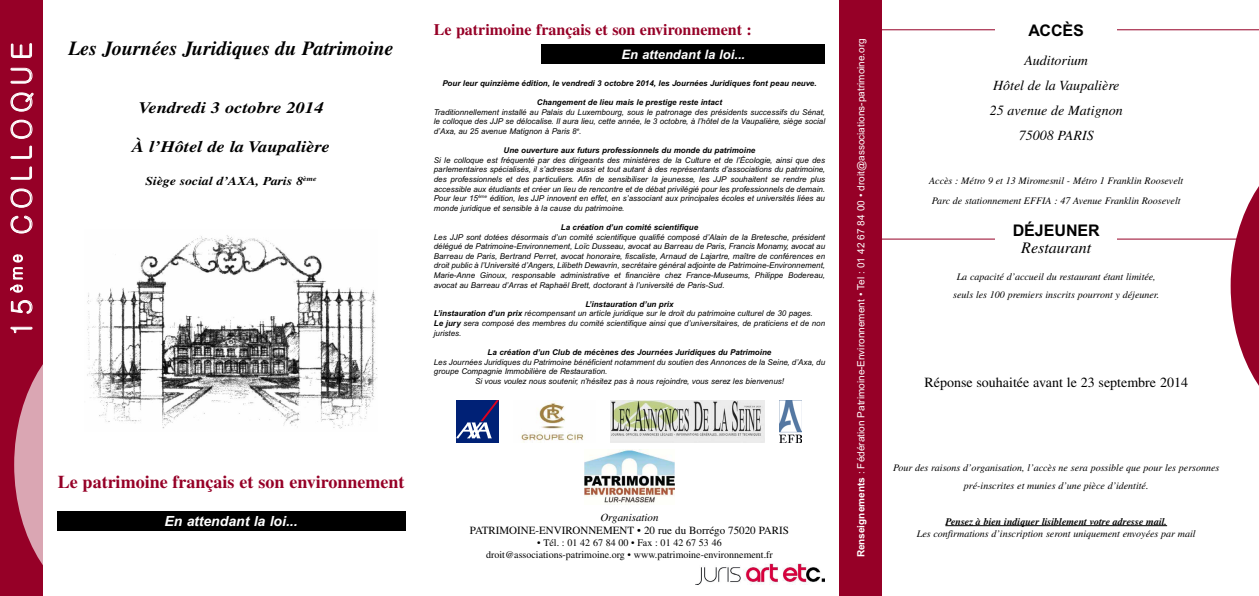
<style>
.page{position:relative;width:1259px;height:596px;background:#fff}
.page>*{position:absolute;margin:0;border:0;box-sizing:border-box;transform-origin:0 0}
.t1{font:28px "Gulim";letter-spacing:.2em;color:#fff}
.t2{font:italic 700 20px "Times";color:#000}
.t3{font:700 18px "Times";color:#960027}
.t4{font:italic 700 16px "Times";color:#000;scale:1.15 1}
.t5{font:700 16px "Times";color:#960027}
.t6{font:700 16px "Arial";color:#000}
.t7{font:italic 16px "Times";color:#000}
.t8{font:italic 14px/25px "Times";color:#000;text-align:center}
.t9{font:14px "Times";color:#000}
.t10{font:italic 700 14px "Arial";color:#fff}
.t11{font:italic 700 13px "Arial";color:#fff}
.t12{font:italic 700 12px "Times";color:#000;scale:1.15 1}
.t13{font:11px "Times";color:#000}
.t14{font:italic 11px "Times";color:#000}
.t15{font:italic 10px/18px "Times";color:#000;text-align:center}
.t16{font:10px "Arial";color:#fff}
.t17{font:10px/12px "Times";color:#000;text-align:center}
.t18{font:italic 700 10px "Times";color:#000}
.t19{font:italic 8px/9.6px "Arial";color:#000;text-align:justify}
.t20{font:italic 700 8px "Arial";color:#000}
.s1{font-weight:700}
</style>
<div class="page">
<hr style="left:882px;top:238px;width:377px;height:1px;background:#960027">
<div style="left:995px;top:220px;width:122px;height:34px;background:#fff"></div>
<div style="left:839px;top:0;width:43px;height:595px;background:#960027"></div>
<img style="left:87px;top:235px;width:291px;height:194px">
<div style="left:0;top:0;width:43px;height:595px;background:#960027"></div>
<svg style="left:11px;top:300px;width:21px;height:13px"></svg>
<svg style="left:10px;top:254px;width:13px;height:38px"></svg>
<svg style="left:10px;top:215px;width:22px;height:18px"></svg>
<svg style="left:10px;top:188px;width:22px;height:20px"></svg>
<svg style="left:10px;top:166px;width:22px;height:13px"></svg>
<svg style="left:10px;top:145px;width:22px;height:14px"></svg>
<svg style="left:10px;top:120px;width:22px;height:19px"></svg>
<svg style="left:10px;top:92px;width:24px;height:20px"></svg>
<svg style="left:10px;top:68px;width:23px;height:15px"></svg>
<svg style="left:11px;top:43px;width:21px;height:15px"></svg>
<svg style="left:10px;top:326px;width:33px;height:239px"></svg>
<hr style="left:882px;top:29px;width:377px;height:1px;background:#960027">
<svg style="left:1230px;top:186px;width:29px;height:200px"></svg>
<div style="left:995px;top:23px;width:122px;height:14px;background:#fff"></div>
<hr style="left:945px;top:525px;width:222px;height:1px;background:#000">
<div style="left:57px;top:510px;width:348px;height:20px;background:#000"></div>
<div style="left:541px;top:44px;width:284px;height:20px;background:#000"></div>
<img style="left:521px;top:401px;width:63px;height:41px">
<div style="left:456px;top:400px;width:43px;height:42px;background:#002176"></div>
<svg style="left:456px;top:400px;width:43px;height:38px"></svg>
<img style="left:779px;top:400px;width:22px;height:42px">
<img style="left:611px;top:400px;width:153px;height:42px">
<img style="left:585px;top:449px;width:89px;height:54px">
<img style="left:697px;top:563px;width:127px;height:21px">
<h1 class="t1" style="left:7px;top:336px;width:295px;rotate:-90deg">15 <sup>ème</sup> COLLOQUE</h1>
<h2 class="t2" style="left:68px;top:37px;width:327px">Les Journées Juridiques du Patrimoine</h2>
<h3 class="t4" style="left:139px;top:98px;width:162px">Vendredi 3 octobre 2014</h3>
<h3 class="t4" style="left:132px;top:137px;width:174px">À l’Hôtel de la Vaupalière</h3>
<h3 class="t12" style="left:146px;top:174px;width:150px">Siège social d’AXA, Paris 8<sup>ème</sup></h3>
<h3 class="t5" style="left:434px;top:20px;width:319px">Le patrimoine français et son environnement :</h3>
<h3 class="t11" style="left:621px;top:46px;width:125px">En attendant la loi...</h3>
<p class="t20" style="left:442px;top:78px;width:376px">Pour leur quinzième édition, le vendredi 3 octobre 2014, les Journées Juridiques font peau neuve.</p>
<p class="t20" style="left:537px;top:97px;width:187px">Changement de lieu mais le prestige reste intact</p>
<p class="t19" style="left:434px;top:107px;width:393px">Traditionnellement installé au Palais du Luxembourg, sous le patronage des présidents successifs du Sénat, le colloque des JJP se délocalise. Il aura lieu, cette année, le 3 octobre, à l’hôtel de la Vaupalière, siège social d’Axa, au 25 avenue Matignon à Paris 8<sup>e</sup>.</p>
<p class="t20" style="left:503px;top:145px;width:253px">Une ouverture aux futurs professionnels du monde du patrimoine</p>
<p class="t19" style="left:434px;top:155px;width:393px">Si le colloque est fréquenté par des dirigeants des ministères de la Culture et de l’Écologie, ainsi que des parlementaires spécialisés, il s’adresse aussi et tout autant à des représentants d’associations du patrimoine, des professionnels et des particuliers. Afin de sensibiliser la jeunesse, les JJP souhaitent se rendre plus accessible aux étudiants et créer un lieu de rencontre et de débat privilégié pour les professionnels de demain.<br>Pour leur 15<sup>ème</sup> édition, les JJP innovent en effet, en s’associant aux principales écoles et universités liées au monde juridique et sensible à la cause du patrimoine.</p>
<p class="t20" style="left:561px;top:222px;width:139px">La création d’un comité scientifique</p>
<p class="t19" style="left:434px;top:232px;width:393px">Les JJP sont dotées désormais d’un comité scientifique qualifié composé d’Alain de la Bretesche, président délégué de Patrimoine-Environnement, Loïc Dusseau, avocat au Barreau de Paris, Francis Monamy, avocat au Barreau de Paris, Bertrand Perret, avocat honoraire, fiscaliste, Arnaud de Lajartre, maître de conférences en droit public à l’Université d’Angers, Lilibeth Dewavrin, secrétaire général adjointe de Patrimoine-Environnement, Marie-Anne Ginoux, responsable administrative et financière chez France-Museums, Philippe Bodereau, avocat au Barreau d’Arras et Raphaël Brett, doctorant à l’université de Paris-Sud.</p>
<p class="t19" style="left:434px;top:299px;width:393px;text-align:left;text-indent:151px"><span class="s1">L’instauration d’un prix<br>L’instauration d’un prix</span> récompensant un article juridique sur le droit du patrimoine culturel de 30 pages.<br><span class="s1">Le jury</span> sera composé des membres du comité scientifique ainsi que d’universitaires, de praticiens et de non juristes.</p>
<p class="t20" style="left:487px;top:347px;width:285px">La création d’un Club de mécènes des Journées Juridiques du Patrimoine</p>
<p class="t19" style="left:434px;top:356px;width:393px">Les Journées Juridiques du Patrimoine bénéficient notamment du soutien des Annonces de la Seine, d’Axa, du</p>
<p class="t19" style="left:434px;top:366px;width:175px">groupe Compagnie Immobilière de Restauration.</p>
<p class="t19" style="left:475px;top:376px;width:310px">Si vous voulez nous soutenir, n’hésitez pas à nous rejoindre, vous serez les bienvenus!</p>
<h3 class="t3" style="left:58px;top:471px;width:348px">Le patrimoine français et son environnement</h3>
<h3 class="t10" style="left:164px;top:512px;width:135px">En attendant la loi...</h3>
<h3 class="t14" style="left:600px;top:511px;width:60px">Organisation</h3>
<h3 class="t13" style="left:470px;top:524px;width:320px">PATRIMOINE-ENVIRONNEMENT • 20 rue du Borrégo 75020 PARIS</h3>
<p class="t17" style="left:486px;top:536px;width:288px">• Tél. : 01 42 67 84 00 • Fax : 01 42 67 53 46 droit@associations-patrimoine.org • www.patrimoine-environnement.fr</p>
<p class="t16" style="left:855px;top:557px;width:520px;rotate:-90deg"><span class="s1">Renseignements</span> : Fédération Patrimoine-Environnement • Tel : 01 42 67 84 00 • droit@associations-patrimoine.org</p>
<h3 class="t6" style="left:1028px;top:21px;width:57px">ACCÈS</h3>
<h3 class="t8" style="left:989px;top:48px;width:134px">Auditorium<br>Hôtel de la Vaupalière<br>25 avenue de Matignon<br>75008 PARIS</h3>
<p class="t15" style="left:929px;top:170px;width:256px;line-height:20px;text-align:left">Accès : Métro 9 et 13 Miromesnil - Métro 1 Franklin Roosevelt<br>Parc de stationnement EFFIA : 47 Avenue Franklin Roosevelt</p>
<h3 class="t6" style="left:1012px;top:220px;width:89px">DÉJEUNER</h3>
<h3 class="t7" style="left:1021px;top:238px;width:71px">Restaurant</h3>
<p class="t15" style="left:953px;top:267px;width:207px">La capacité d’accueil du restaurant étant limitée, seuls les 100 premiers inscrits pourront y déjeuner.</p>
<h3 class="t9" style="left:924px;top:373px;width:265px">Réponse souhaitée avant le 23 septembre 2014</h3>
<p class="t15" style="left:893px;top:458px;width:328px">Pour des raisons d’organisation, l’accès ne sera possible que pour les personnes pré-inscrites et munies d’une pièce d’identité.</p>
<p class="t18" style="left:945px;top:515px;width:223px">Pensez à bien indiquer lisiblement votre adresse mail.</p>
<p class="t15" style="left:917px;top:524px;width:280px">Les confirmations d’inscription seront uniquement envoyées par mail</p>
</div>
